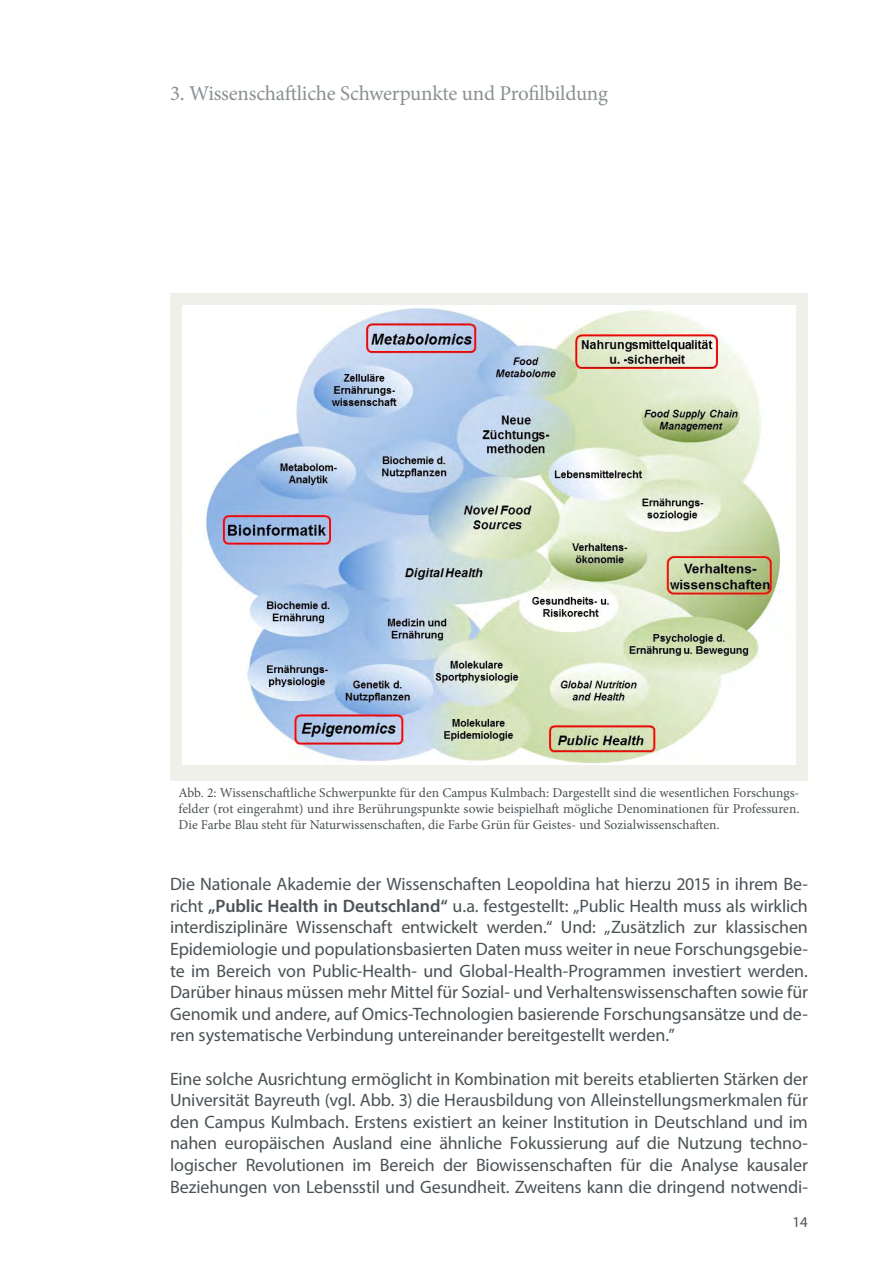
<style>
.page{position:relative;width:893px;height:1263px;background:#fff}
.page>*{position:absolute;margin:0;border:0;box-sizing:border-box;transform-origin:0 0}
.t1{font:21px "Minion Pro";letter-spacing:-.015em;color:#8a9093}
.t2{font:18px/21.6px "Myriad Pro";letter-spacing:-.01em;color:#4b5255;text-align:justify}
.t3{font:15px "Myriad Pro";color:#4b5255}
.t4{font:13.5px/16.2px "Minion Pro";color:#4b5255;text-align:justify}
.s1{font-weight:600}
</style>
<div class="page">
<div style="left:170px;top:293px;width:638px;height:488px;background:#f0f0eb"></div>
<img style="left:183px;top:305px;width:612px;height:459px">
<p class="t1" style="left:170px;top:80px;width:439px">3. Wissenschaftliche Schwerpunkte und Profilbildung</p>
<p class="t4" style="left:179px;top:784px;width:622px">Abb. 2: Wissenschaftliche Schwerpunkte für den Campus Kulmbach: Dargestellt sind die wesentlichen Forschungs&shy;felder (rot eingerahmt) und ihre Berührungspunkte sowie beispielhaft mögliche Denominationen für Professuren.<br>Die Farbe Blau steht für Naturwissenschaften, die Farbe Grün für Geistes- und Sozialwissenschaften.</p>
<p class="t2" style="left:170px;top:873px;width:639px">Die Nationale Akademie der Wissenschaften Leopoldina hat hierzu 2015 in ihrem Be&shy;richt <span class="s1">„Public Health in Deutschland“</span> u.a. festgestellt: „Public Health muss als wirklich interdisziplinäre Wissenschaft entwickelt werden.“ Und: „Zusätzlich zur klassischen Epidemiologie und populationsbasierten Daten muss weiter in neue Forschungsgebie&shy;te im Bereich von Public-Health- und Global-Health-Programmen investiert werden.<br>Darüber hinaus müssen mehr Mittel für Sozial- und Verhaltenswissenschaften sowie für Genomik und andere, auf Omics-Technologien basierende Forschungsansätze und de&shy;ren systematische Verbindung untereinander bereitgestellt werden.”</p>
<p class="t2" style="left:170px;top:1067px;width:639px">Eine solche Ausrichtung ermöglicht in Kombination mit bereits etablierten Stärken der Universität Bayreuth (vgl. Abb. 3) die Herausbildung von Alleinstellungsmerkmalen für den Campus Kulmbach. Erstens existiert an keiner Institution in Deutschland und im nahen europäischen Ausland eine ähnliche Fokussierung auf die Nutzung techno&shy;logischer Revolutionen im Bereich der Biowissenschaften für die Analyse kausaler Beziehungen von Lebensstil und Gesundheit. Zweitens kann die dringend notwendi-</p>
<p class="t3" style="left:792px;top:1213px;width:17px">14</p>
</div>
